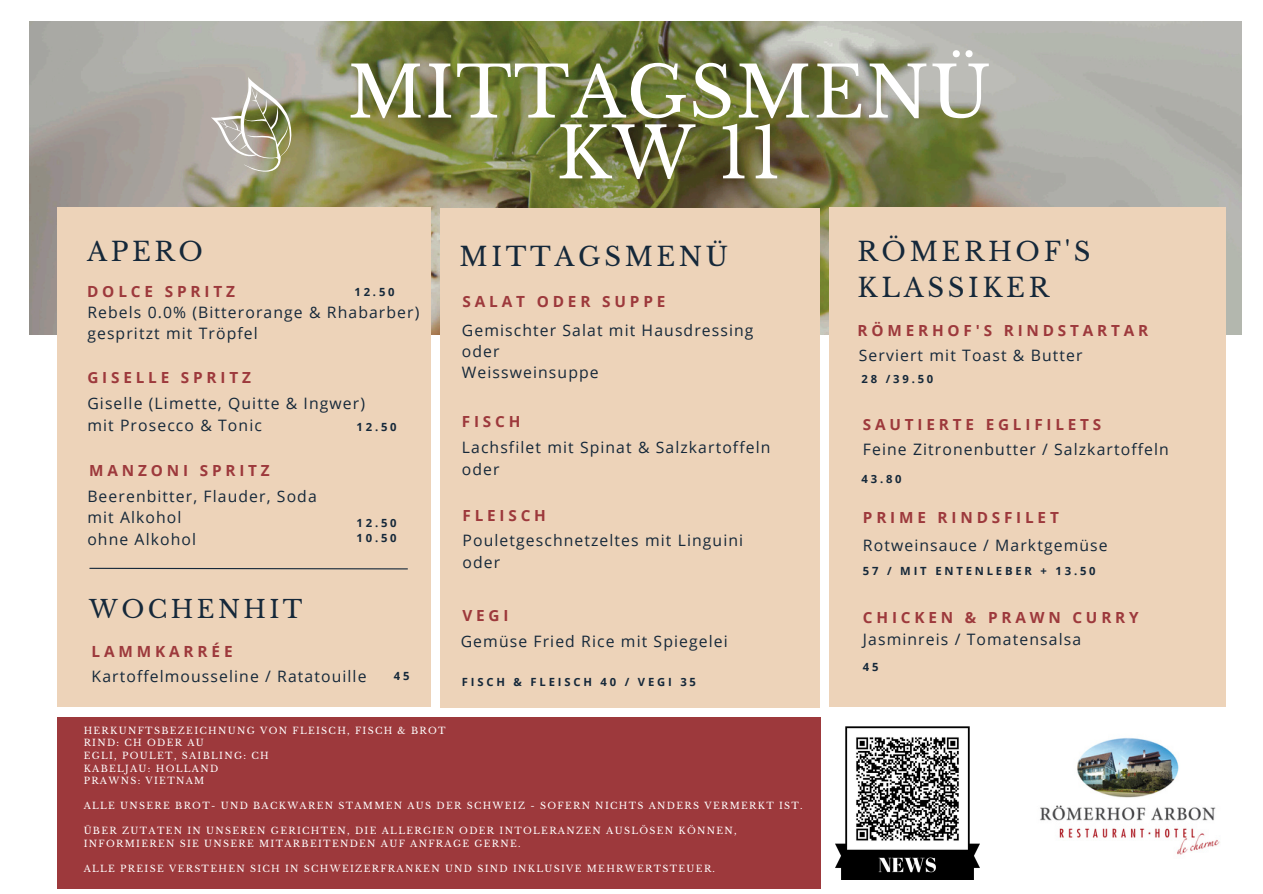
<style>
.page{position:relative;width:1263px;height:894px;background:#fff}
.page>*{position:absolute;margin:0;border:0;box-sizing:border-box;transform-origin:0 0}
.t1{font:70.05px/60.8px "Libre Baskerville";letter-spacing:.02em;color:#fff;text-align:center}
.t2{font:25.95px/36px "Libre Baskerville";letter-spacing:.14em;color:#15283a}
.t3{font:24.45px "Libre Baskerville";letter-spacing:.14em;color:#15283a}
.t4{font:15.75px/21.3px "Open Sans";letter-spacing:.07em;color:#15283a}
.t5{font:700 15.3px "Open Sans";letter-spacing:.25em;color:#9d393c}
.t6{font:700 11.25px "Open Sans";letter-spacing:.25em;color:#15283a}
.t7{font:9.3px "Libre Baskerville";letter-spacing:.14em;color:#fff}
</style>
<div class="page">
<img style="left:29px;top:21px;width:1212px;height:313px">
<svg style="left:211px;top:77px;width:80px;height:102px;background:#aeab97"></svg>
<img style="left:1040px;top:738px;width:180px;height:117px">
<div style="left:57px;top:207px;width:373px;height:499px;background:#edd3b9"></div>
<div style="left:829px;top:208px;width:397px;height:499px;background:#edd3b9"></div>
<div style="left:57px;top:716px;width:764px;height:172px;background:#9d393c"></div>
<div style="left:440px;top:208px;width:379px;height:499px;background:#edd3b9"></div>
<svg style="left:89px;top:567px;width:319px;height:3px"></svg>
<img style="left:835px;top:726px;width:144px;height:152px">
<p class="t1" style="left:347px;top:63px;width:645px">MITTAGSMENÜ<br>KW 11</p>
<h2 class="t2" style="left:87px;top:234px;width:117px">APERO</h2>
<h2 class="t5" style="left:87px;top:280px;width:149px">DOLCE SPRITZ</h2>
<h4 class="t6" style="left:354px;top:283px;width:42px">12.50</h4>
<h3 class="t4" style="left:87px;top:301px;width:334px">Rebels 0.0% (Bitterorange &amp; Rhabarber) gespritzt mit Tröpfel</h3>
<h5 class="t5" style="left:87px;top:366px;width:165px">GISELLE SPRITZ</h5>
<h5 class="t4" style="left:87px;top:392px;width:279px">Giselle (Limette, Quitte &amp; Ingwer) mit Prosecco &amp; Tonic</h5>
<h5 class="t6" style="left:357px;top:419px;width:42px">12.50</h5>
<h4 class="t5" style="left:89px;top:459px;width:182px">MANZONI SPRITZ</h4>
<h3 class="t4" style="left:87px;top:485px;width:231px">Beerenbitter, Flauder, Soda mit Alkohol<br>ohne Alkohol</h3>
<h1 class="t3" style="left:89px;top:593px;width:215px">WOCHENHIT</h1>
<h3 class="t5" style="left:92px;top:641px;width:142px">LAMMKARRÉE</h3>
<p class="t6" style="left:357px;top:515px;width:42px">12.50</p>
<p class="t6" style="left:357px;top:530px;width:42px">10.50</p>
<h4 class="t4" style="left:92px;top:665px;width:276px">Kartoffelmousseline / Ratatouille</h4>
<h5 class="t6" style="left:394px;top:667px;width:17px">4 5</h5>
<h5 class="t2" style="left:459px;top:239px;width:270px">MITTAGSMENÜ</h5>
<h4 class="t5" style="left:462px;top:291px;width:204px">SALAT ODER SUPPE</h4>
<h5 class="t4" style="left:462px;top:319px;width:293px">Gemischter Salat mit Hausdressing oder<br>Weissweinsuppe</h5>
<h5 class="t5" style="left:462px;top:410px;width:60px">FISCH</h5>
<h3 class="t4" style="left:462px;top:436px;width:310px">Lachsfilet mit Spinat &amp; Salzkartoffeln oder</h3>
<p class="t5" style="left:462px;top:504px;width:85px">FLEISCH</p>
<p class="t4" style="left:462px;top:529px;width:282px">Pouletgeschnetzeltes mit Linguini oder</p>
<p class="t5" style="left:462px;top:604px;width:48px">VEGI</p>
<p class="t4" style="left:461px;top:630px;width:269px">Gemüse Fried Rice mit Spiegelei</p>
<h3 class="t6" style="left:462px;top:673px;width:236px">FISCH &amp; FLEISCH 40 / VEGI 35</h3>
<h4 class="t7" style="left:84px;top:724px;width:363px">HERKUNFTSBEZEICHNUNG VON FLEISCH, FISCH &amp; BROT</h4>
<p class="t7" style="left:84px;top:737px;width:122px">RIND: CH ODER AU</p>
<h2 class="t7" style="left:84px;top:749px;width:187px">EGLI, POULET, SAIBLING: CH</h2>
<h3 class="t7" style="left:84px;top:762px;width:136px">KABELJAU: HOLLAND</h3>
<h3 class="t7" style="left:84px;top:774px;width:122px">PRAWNS: VIETNAM</h3>
<h4 class="t7" style="left:84px;top:799px;width:721px">ALLE UNSERE BROT- UND BACKWAREN STAMMEN AUS DER SCHWEIZ - SOFERN NICHTS ANDERS VERMERKT IST.</h4>
<h3 class="t7" style="left:84px;top:824px;width:655px">ÜBER ZUTATEN IN UNSEREN GERICHTEN, DIE ALLERGIEN ODER INTOLERANZEN AUSLÖSEN KÖNNEN,</h3>
<h4 class="t7" style="left:84px;top:837px;width:438px">INFORMIEREN SIE UNSERE MITARBEITENDEN AUF ANFRAGE GERNE.</h4>
<h3 class="t7" style="left:84px;top:862px;width:633px">ALLE PREISE VERSTEHEN SICH IN SCHWEIZERFRANKEN UND SIND INKLUSIVE MEHRWERTSTEUER.</h3>
<p class="t2" style="left:858px;top:234px;width:235px">RÖMERHOF'S<br>KLASSIKER</p>
<h2 class="t5" style="left:858px;top:319px;width:292px">RÖMERHOF'S RINDSTARTAR</h2>
<h4 class="t4" style="left:859px;top:344px;width:225px">Serviert mit Toast &amp; Butter</h4>
<h4 class="t6" style="left:862px;top:371px;width:73px">28 /39.50</h4>
<h4 class="t5" style="left:863px;top:414px;width:240px">SAUTIERTE EGLIFILETS</h4>
<h4 class="t4" style="left:863px;top:438px;width:307px">Feine Zitronenbutter / Salzkartoffeln</h4>
<p class="t6" style="left:862px;top:470px;width:42px">43.80</p>
<p class="t5" style="left:863px;top:507px;width:197px">PRIME RINDSFILET</p>
<h3 class="t4" style="left:863px;top:534px;width:246px">Rotweinsauce / Marktgemüse</h3>
<h3 class="t6" style="left:863px;top:563px;width:234px">57 / MIT ENTENLEBER + 13.50</h3>
<h3 class="t5" style="left:863px;top:606px;width:277px">CHICKEN &amp; PRAWN CURRY</h3>
<h4 class="t4" style="left:863px;top:628px;width:220px">Jasminreis / Tomatensalsa</h4>
<h5 class="t6" style="left:863px;top:658px;width:17px">4 5</h5>
</div>
